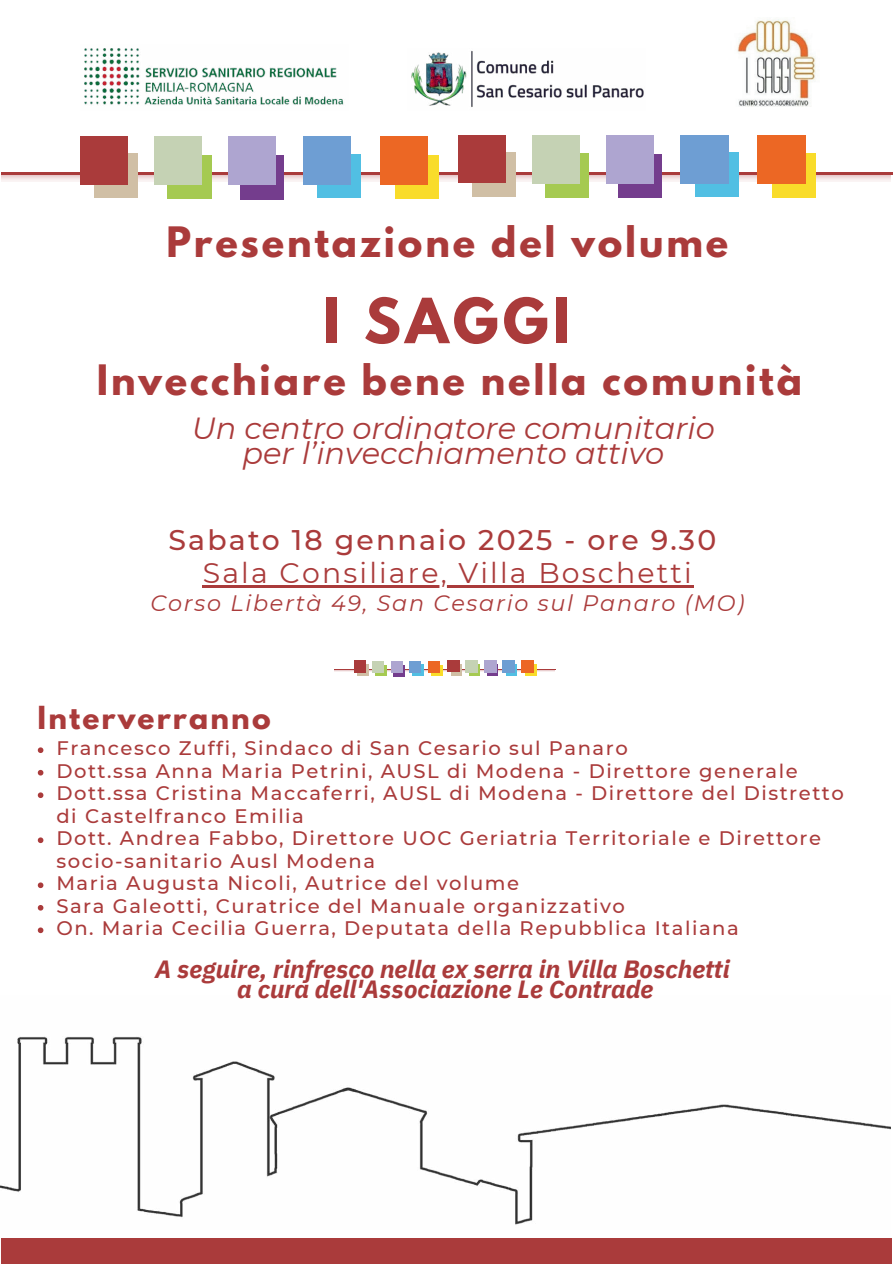
<style>
.page{position:relative;width:894px;height:1264px;background:#fff}
.page>*{position:absolute;margin:0;border:0;box-sizing:border-box;transform-origin:0 0}
.t1{font:700 55.2px "League Spartan";letter-spacing:.075em;color:#aa3b3b}
.t2{font:700 37.2px "League Spartan";letter-spacing:.075em;color:#aa3b3b}
.t3{font:italic 30.45px/25.3px "Montserrat";color:#aa3b3b;text-align:center}
.t4{font:28.35px "Montserrat";letter-spacing:.075em;color:#aa3b3b}
.t5{font:500 28.35px "Montserrat";letter-spacing:.075em;color:#aa3b3b}
.t6{font:700 28.2px "League Spartan";letter-spacing:.075em;color:#aa3b3b}
.t7{font:italic 700 24.9px/20.4px "IBM Plex Sans";color:#aa3b3b;text-align:center}
.t8{font:italic 22.35px "Montserrat";letter-spacing:.075em;color:#aa3b3b}
.t9{font:500 19.5px/22.5px "Montserrat";letter-spacing:.075em;color:#aa3b3b}
</style>
<div class="page">
<hr style="left:1px;top:172px;width:890px;height:2px;background:#aa3b3b">
<div style="left:168px;top:155px;width:43px;height:44px;background:#a5ca51"></div>
<div style="left:95px;top:154px;width:43px;height:43px;background:#d0bfa5"></div>
<div style="left:395px;top:155px;width:43px;height:44px;background:#f9dc2a"></div>
<div style="left:240px;top:156px;width:44px;height:43px;background:#743d8d"></div>
<div style="left:317px;top:154px;width:43px;height:44px;background:#51bfe3"></div>
<div style="left:81px;top:137px;width:46px;height:47px;background:#aa3b3b"></div>
<img style="left:737px;top:19px;width:79px;height:88px">
<img style="left:411px;top:50px;width:233px;height:57px">
<img style="left:0;top:1036px;width:890px;height:189px">
<div style="left:154px;top:137px;width:48px;height:48px;background:#c5d2b4"></div>
<div style="left:228px;top:137px;width:48px;height:48px;background:#aea5d0"></div>
<div style="left:302px;top:137px;width:48px;height:48px;background:#6e9ed3"></div>
<div style="left:380px;top:137px;width:47px;height:48px;background:#ec6724"></div>
<div style="left:1px;top:1238px;width:890px;height:25px;background:#aa3b3b"></div>
<div style="left:545px;top:154px;width:43px;height:43px;background:#a5ca51"></div>
<div style="left:472px;top:152px;width:43px;height:44px;background:#d0bfa5"></div>
<div style="left:772px;top:154px;width:43px;height:43px;background:#f9dc2a"></div>
<div style="left:618px;top:154px;width:43px;height:44px;background:#743d8d"></div>
<div style="left:695px;top:153px;width:43px;height:43px;background:#51bfe3"></div>
<div style="left:458px;top:135px;width:47px;height:48px;background:#aa3b3b"></div>
<div style="left:680px;top:135px;width:48px;height:48px;background:#6e9ed3"></div>
<div style="left:757px;top:135px;width:48px;height:48px;background:#ec6724"></div>
<div style="left:606px;top:135px;width:47px;height:48px;background:#aea5d0"></div>
<div style="left:532px;top:135px;width:47px;height:48px;background:#c5d2b4"></div>
<img style="left:84px;top:48px;width:260px;height:58px">
<hr style="left:334px;top:669px;width:221px;height:1px;background:#aa3b3b">
<svg style="left:375px;top:665px;width:11px;height:11px"></svg>
<svg style="left:357px;top:665px;width:11px;height:10px"></svg>
<svg style="left:432px;top:665px;width:10px;height:11px"></svg>
<svg style="left:393px;top:665px;width:11px;height:11px"></svg>
<svg style="left:412px;top:665px;width:11px;height:10px"></svg>
<div style="left:354px;top:660px;width:11px;height:12px;background:#aa3b3b"></div>
<div style="left:372px;top:660px;width:12px;height:12px;background:#c5d2b4"></div>
<div style="left:390px;top:660px;width:12px;height:12px;background:#aea5d0"></div>
<div style="left:409px;top:660px;width:12px;height:12px;background:#6e9ed3"></div>
<div style="left:428px;top:660px;width:12px;height:12px;background:#ec6724"></div>
<svg style="left:469px;top:665px;width:11px;height:10px"></svg>
<svg style="left:451px;top:664px;width:10px;height:11px"></svg>
<svg style="left:525px;top:665px;width:11px;height:10px"></svg>
<svg style="left:487px;top:665px;width:11px;height:10px"></svg>
<svg style="left:506px;top:664px;width:11px;height:11px"></svg>
<div style="left:447px;top:660px;width:12px;height:12px;background:#aa3b3b"></div>
<div style="left:502px;top:660px;width:12px;height:12px;background:#6e9ed3"></div>
<div style="left:521px;top:660px;width:12px;height:12px;background:#ec6724"></div>
<div style="left:484px;top:660px;width:12px;height:12px;background:#aea5d0"></div>
<div style="left:466px;top:660px;width:11px;height:12px;background:#c5d2b4"></div>
<hr style="left:203px;top:585px;width:490px;height:2px;background:#aa3b3b">
<svg style="left:38px;top:747px;width:5px;height:6px"></svg>
<svg style="left:38px;top:770px;width:5px;height:5px"></svg>
<svg style="left:38px;top:792px;width:5px;height:6px"></svg>
<svg style="left:38px;top:837px;width:5px;height:6px"></svg>
<svg style="left:38px;top:882px;width:5px;height:6px"></svg>
<svg style="left:38px;top:905px;width:5px;height:5px"></svg>
<svg style="left:38px;top:927px;width:5px;height:6px"></svg>
<h2 class="t2" style="left:166px;top:212px;width:563px">Presentazione del volume</h2>
<h1 class="t1" style="left:323px;top:278px;width:248px">I SAGGI</h1>
<h2 class="t2" style="left:97px;top:350px;width:706px">Invecchiare bene nella comunità</h2>
<h3 class="t3" style="left:192px;top:414px;width:524px">Un centro ordinatore comunitario per l’invecchiamento attivo</h3>
<h3 class="t5" style="left:168px;top:519px;width:549px">Sabato 18 gennaio 2025 - ore 9.30</h3>
<h3 class="t4" style="left:203px;top:553px;width:490px">Sala Consiliare, Villa Boschetti</h3>
<p class="t8" style="left:150px;top:588px;width:595px">Corso Libertà 49, San Cesario sul Panaro (MO)</p>
<h3 class="t6" style="left:37px;top:695px;width:234px">Interverranno</h3>
<p class="t9" style="left:56px;top:736px;width:788px">Francesco Zuffi, Sindaco di San Cesario sul Panaro<br>Dott.ssa Anna Maria Petrini, AUSL di Modena - Direttore generale Dott.ssa Cristina Maccaferri, AUSL di Modena - Direttore del Distretto di Castelfranco Emilia<br>Dott. Andrea Fabbo, Direttore UOC Geriatria Territoriale e Direttore socio-sanitario Ausl Modena<br>Maria Augusta Nicoli, Autrice del volume<br>Sara Galeotti, Curatrice del Manuale organizzativo<br>On. Maria Cecilia Guerra, Deputata della Repubblica Italiana</p>
<p class="t7" style="left:155px;top:956px;width:576px">A seguire, rinfresco nella ex serra in Villa Boschetti a cura dell'Associazione Le Contrade</p>
</div>
